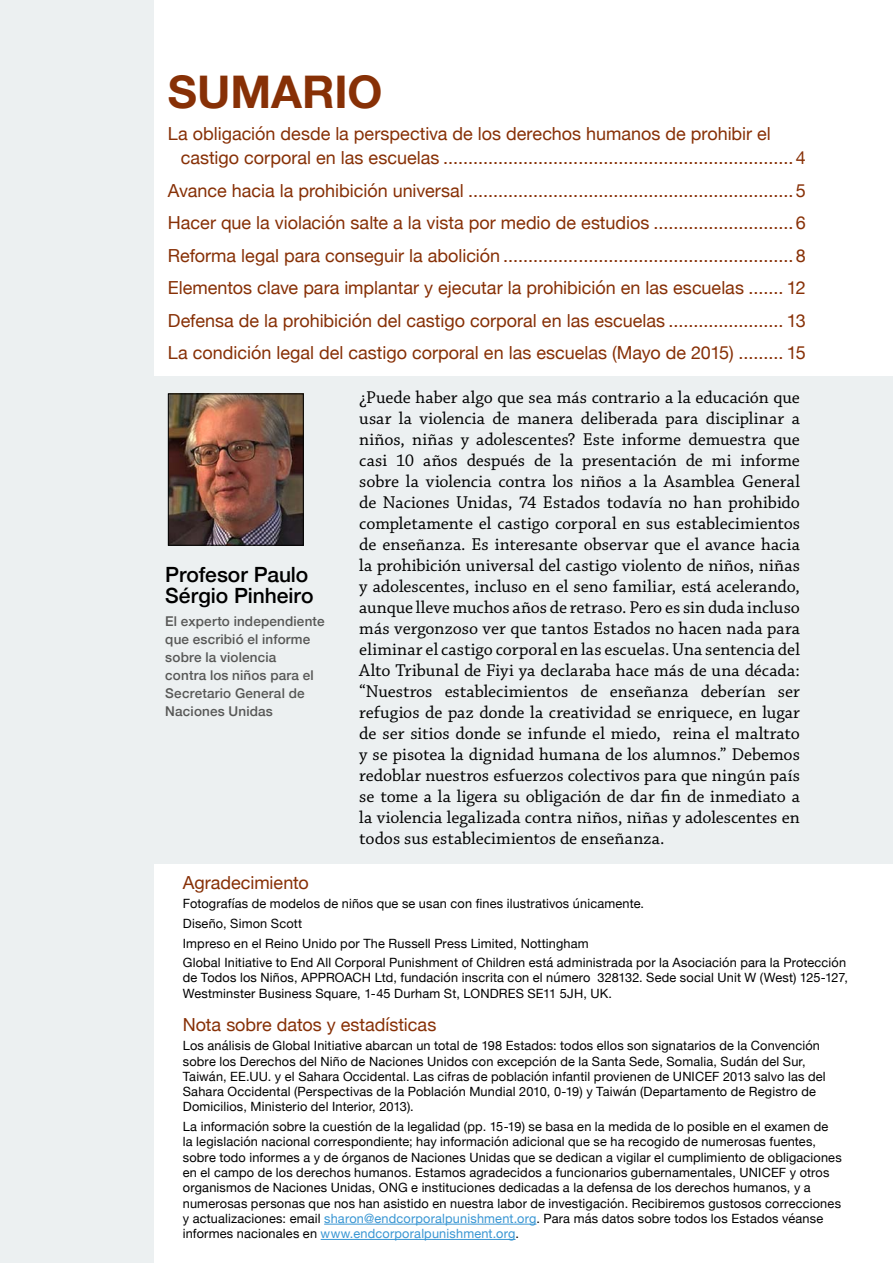
<style>
.page{position:relative;width:893px;height:1263px;background:#fff}
.page>*{position:absolute;margin:0;border:0;box-sizing:border-box;transform-origin:0 0}
.t1{font:700 45px "Helvetica Neue";color:#873006}
.t2{font:500 21px/21px "Helvetica Neue";color:#000}
.t3{font:18px/21px "Chaparral Pro";color:#000;text-align:justify}
.t4{font:18px/32.5px "Helvetica Neue";color:#873006}
.t5{font:500 13.5px/18px "Helvetica Neue";letter-spacing:.01em;color:#575756}
.t6{font:12.75px/15.3px "Helvetica Neue";letter-spacing:.015em;color:#000}
.s1{color:#3996d3}
</style>
<div class="page">
<div style="left:51px;top:376px;width:842px;height:487px;background:#ecf0f1"></div>
<div style="left:0;top:0;width:153px;height:1263px;background:#ecf0f1"></div>
<hr style="left:324px;top:1224px;width:212px;height:1px;background:#3996d3">
<hr style="left:321px;top:1239px;width:194px;height:1px;background:#3996d3">
<img style="left:170px;top:395px;width:132px;height:149px">
<div style="left:168px;top:393px;width:136px;height:153px;border:1px solid #000"></div>
<h1 class="t1" style="left:168px;top:56px;width:216px">SUMARIO</h1>
<h3 class="t4" style="left:181px;top:123px;width:627px;line-height:24px;text-indent:-13px">La obligación desde la perspectiva de los derechos humanos de prohibir el castigo corporal en las escuelas ......................................................................4</h3>
<p class="t4" style="left:168px;top:175px;width:639px;text-align:justify">Avance hacia la prohibición universal .................................................................5<br>Hacer que la violación salte a la vista por medio de estudios ............................6<br>Reforma legal para conseguir la abolición ..........................................................8<br>Elementos clave para implantar y ejecutar la prohibición en las escuelas ....... 12<br>Defensa de la prohibición del castigo corporal en las escuelas ....................... 13<br>La condición legal del castigo corporal en las escuelas (Mayo de 2015) ......... 15</p>
<h2 class="t2" style="left:165px;top:563px;width:150px">Profesor Paulo<br>Sérgio Pinheiro</h2>
<p class="t5" style="left:165px;top:611px;width:161px">El experto independiente que escribió el informe sobre la violencia<br>contra los niños para el<br>Secretario General de<br>Naciones Unidas</p>
<p class="t3" style="left:359px;top:387px;width:442px">¿Puede haber algo que sea más contrario a la educación que usar la violencia de manera deliberada para disciplinar a niños, niñas y adolescentes? Este informe demuestra que casi 10 años después de la presentación de mi informe sobre la violencia contra los niños a la Asamblea General de Naciones Unidas, 74 Estados todavía no han prohibido completamente el castigo corporal en sus establecimientos de enseñanza. Es interesante observar que el avance hacia la prohibición universal del castigo violento de niños, niñas y adolescentes, incluso en el seno familiar, está acelerando, aunque lleve muchos años de retraso. Pero es sin duda incluso más vergonzoso ver que tantos Estados no hacen nada para eliminar el castigo corporal en las escuelas. Una sentencia del Alto Tribunal de Fiyi ya declaraba hace más de una década: “Nuestros establecimientos de enseñanza deberían ser refugios de paz donde la creatividad se enriquece, en lugar de ser sitios donde se infunde el miedo, reina el maltrato y se pisotea la dignidad humana de los alumnos.” Debemos redoblar nuestros esfuerzos colectivos para que ningún país se tome a la ligera su obligación de dar fin de inmediato a la violencia legalizada contra niños, niñas y adolescentes en todos sus establecimientos de enseñanza.</p>
<h3 class="t4" style="left:183px;top:867px;width:128px">Agradecimiento</h3>
<p class="t6" style="left:183px;top:895px;width:665px;line-height:19.5px">Fotografías de modelos de niños que se usan con fines ilustrativos únicamente.<br>Diseño, Simon Scott<br>Impreso en el Reino Unido por The Russell Press Limited, Nottingham<br>Global Initiative to End All Corporal Punishment of Children está administrada por la Asociación para la Protección</p>
<p class="t6" style="left:183px;top:971px;width:666px">de Todos los Niños, APPROACH Ltd, fundación inscrita con el número 328132. Sede social Unit W (West) 125-127,<br>Westminster Business Square, 1-45 Durham St, LONDRES SE11 5JH, UK.</p>
<h3 class="t4" style="left:183px;top:1009px;width:255px">Nota sobre datos y estadísticas</h3>
<p class="t6" style="left:183px;top:1039px;width:644px">Los análisis de Global Initiative abarcan un total de 198 Estados: todos ellos son signatarios de la Convención sobre los Derechos del Niño de Naciones Unidos con excepción de la Santa Sede, Somalia, Sudán del Sur, Taiwán, EE.UU. y el Sahara Occidental. Las cifras de población infantil provienen de UNICEF 2013 salvo las del Sahara Occidental (Perspectivas de la Población Mundial 2010, 0-19) y Taiwán (Departamento de Registro de Domicilios, Ministerio del Interior, 2013).</p>
<p class="t6" style="left:183px;top:1119px;width:660px">La información sobre la cuestión de la legalidad (pp. 15-19) se basa en la medida de lo posible en el examen de<br>la legislación nacional correspondiente; hay información adicional que se ha recogido de numerosas fuentes, sobre todo informes a y de órganos de Naciones Unidas que se dedican a vigilar el cumplimiento de obligaciones en el campo de los derechos humanos. Estamos agradecidos a funcionarios gubernamentales, UNICEF y otros organismos de Naciones Unidas, ONG e instituciones dedicadas a la defensa de los derechos humanos, y a numerosas personas que nos han asistido en nuestra labor de investigación. Recibiremos gustosos correcciones y actualizaciones: email <span class="s1">sharon@endcorporalpunishment.org</span>. Para más datos sobre todos los Estados véanse informes nacionales en <span class="s1">www.endcorporalpunishment.org</span>.</p>
</div>
